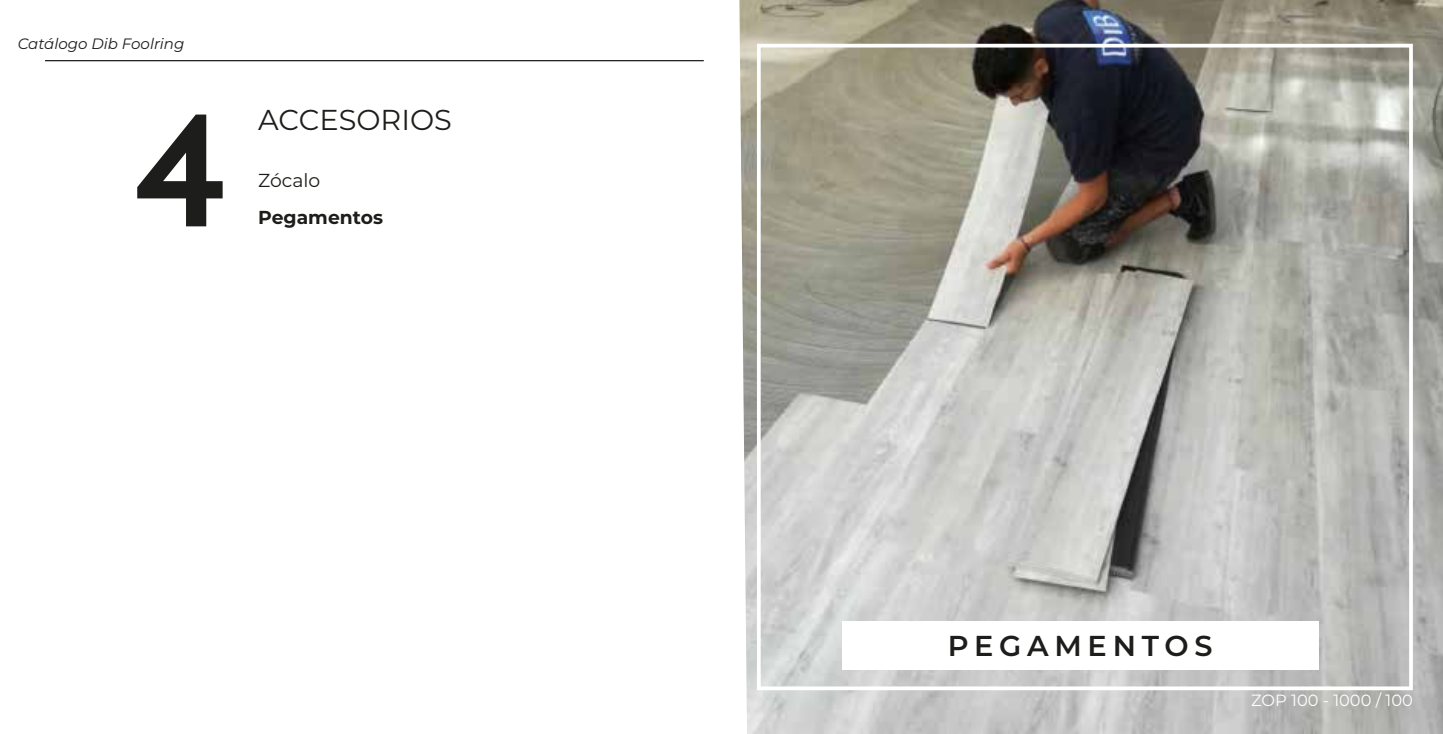
<style>
.page{position:relative;width:1443px;height:734px;background:#fff}
.page>*{position:absolute;margin:0;border:0;box-sizing:border-box;transform-origin:0 0}
.t1{font:700 187.5px "Verlag";color:#1d1d1b}
.t2{font:28.75px "Montserrat";color:#1d1d1b}
.t3{font:600 28.75px "Montserrat";letter-spacing:.2em;color:#1d1d1b}
.t4{font:700 18.75px "Montserrat";color:#1d1d1b}
.t5{font:18.75px "Montserrat";color:#1d1d1b}
.t6{font:16.25px "Montserrat";color:#fff}
.t7{font:italic 15px "Montserrat";color:#1d1d1b}
</style>
<div class="page">
<img style="left:739px;top:0;width:703px;height:733px">
<div style="left:756px;top:44px;width:656px;height:646px;border:4px solid #fff"></div>
<div style="left:842px;top:621px;width:476px;height:48px;background:#fff"></div>
<hr style="left:45px;top:60px;width:658px;height:1px;background:#1d1d1b">
<p class="t7" style="left:18px;top:34px;width:168px">Catálogo Dib Foolring</p>
<h1 class="t1" style="left:133px;top:11px;width:95px">4</h1>
<h2 class="t2" style="left:258px;top:100px;width:195px">ACCESORIOS</h2>
<p class="t5" style="left:258px;top:167px;width:64px">Zócalo</p>
<p class="t4" style="left:258px;top:204px;width:126px">Pegamentos</p>
<h2 class="t3" style="left:947px;top:625px;width:266px">PEGAMENTOS</h2>
<p class="t6" style="left:1250px;top:689px;width:163px">ZOP 100 - 1000 / 100</p>
</div>
